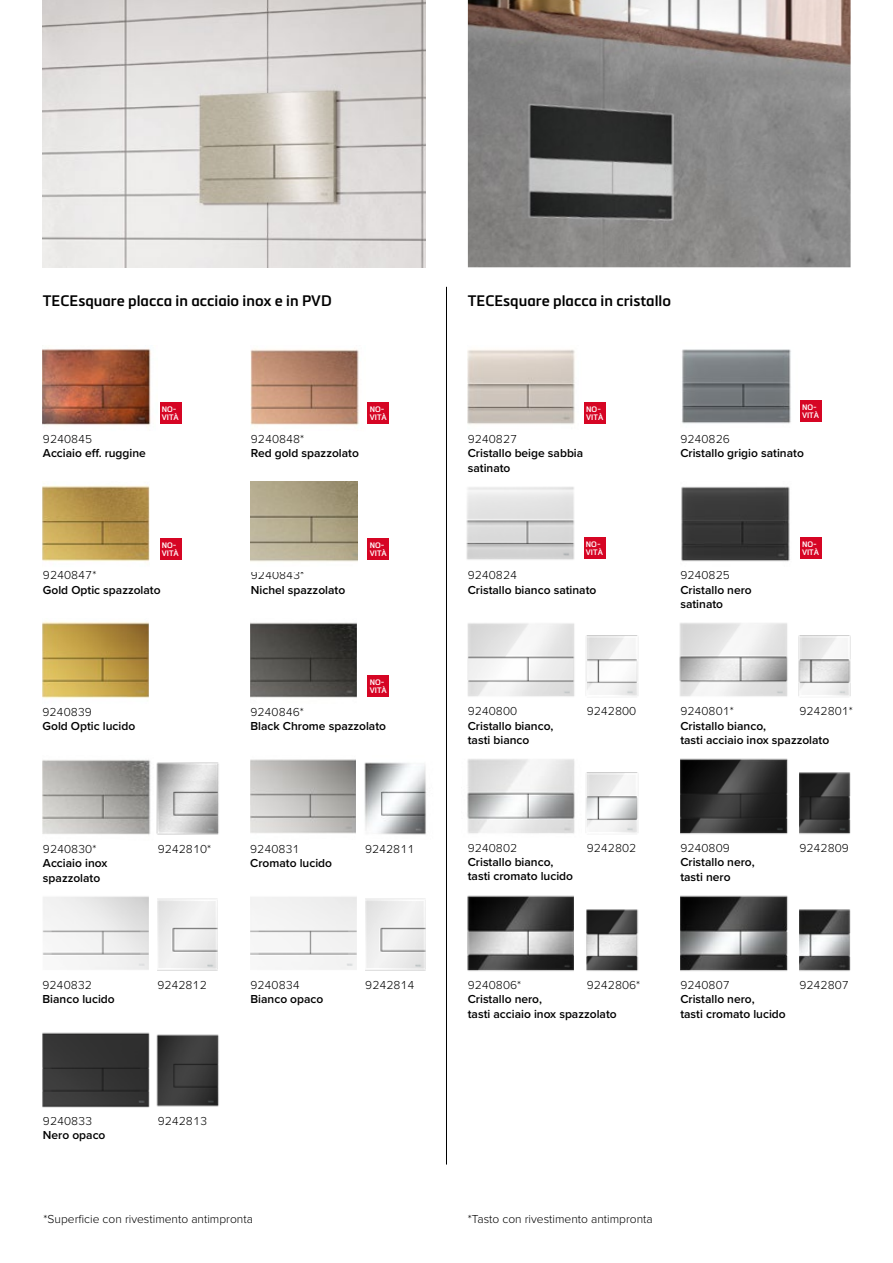
<style>
.page{position:relative;width:893px;height:1263px;background:#fff}
.page>*{position:absolute;margin:0;border:0;box-sizing:border-box;transform-origin:0 0}
.t1{font:600 15px "Metronic Pro";color:#000}
.t2{font:600 12px/14.4px "Proxima Nova";color:#000}
.t3{font:300 12px "Proxima Nova";color:#000}
.t4{font:600 7.8px/7.8px "Metronic Pro";color:#fff}
</style>
<div class="page">
<img style="left:251px;top:349px;width:108px;height:77px">
<img style="left:43px;top:348px;width:108px;height:78px">
<img style="left:251px;top:482px;width:106px;height:80px">
<img style="left:468px;top:0;width:383px;height:267px">
<img style="left:43px;top:485px;width:106px;height:77px">
<img style="left:250px;top:622px;width:107px;height:76px">
<img style="left:43px;top:621px;width:106px;height:78px">
<img style="left:250px;top:897px;width:107px;height:73px">
<img style="left:365px;top:898px;width:60px;height:73px">
<img style="left:43px;top:759px;width:106px;height:76px">
<img style="left:149px;top:759px;width:207px;height:76px">
<img style="left:43px;top:1032px;width:176px;height:76px">
<img style="left:157px;top:898px;width:60px;height:73px">
<img style="left:43px;top:896px;width:106px;height:74px">
<img style="left:364px;top:762px;width:63px;height:73px">
<img style="left:681px;top:349px;width:110px;height:75px">
<img style="left:468px;top:349px;width:107px;height:76px">
<img style="left:466px;top:487px;width:109px;height:73px">
<img style="left:681px;top:486px;width:109px;height:76px">
<img style="left:467px;top:895px;width:107px;height:76px">
<img style="left:680px;top:895px;width:108px;height:76px">
<img style="left:586px;top:909px;width:53px;height:62px">
<img style="left:799px;top:909px;width:52px;height:62px">
<img style="left:679px;top:623px;width:84px;height:74px">
<img style="left:468px;top:623px;width:83px;height:74px">
<img style="left:467px;top:759px;width:84px;height:75px">
<img style="left:551px;top:623px;width:87px;height:74px">
<img style="left:551px;top:759px;width:88px;height:75px">
<img style="left:763px;top:623px;width:88px;height:74px">
<img style="left:680px;top:758px;width:108px;height:76px">
<img style="left:799px;top:772px;width:52px;height:62px">
<img style="left:42px;top:0;width:383px;height:267px">
<hr style="left:446px;top:287px;width:1px;height:877px;background:#000">
<div style="left:160px;top:402px;width:21px;height:21px;background:#d60524"></div>
<div style="left:160px;top:538px;width:21px;height:22px;background:#d60524"></div>
<div style="left:368px;top:402px;width:21px;height:21px;background:#d60524"></div>
<div style="left:368px;top:538px;width:21px;height:22px;background:#d60524"></div>
<div style="left:584px;top:402px;width:21px;height:22px;background:#d60524"></div>
<div style="left:584px;top:537px;width:21px;height:22px;background:#d60524"></div>
<div style="left:800px;top:401px;width:21px;height:21px;background:#d60524"></div>
<div style="left:800px;top:537px;width:21px;height:22px;background:#d60524"></div>
<div style="left:368px;top:675px;width:21px;height:21px;background:#d60524"></div>
<p class="t1" style="left:43px;top:292px;width:290px">TECEsquare placca in acciaio inox e in PVD</p>
<p class="t1" style="left:468px;top:292px;width:205px">TECEsquare placca in cristallo</p>
<p class="t4" style="left:162px;top:405px;width:19px">NO-<br>VITÀ</p>
<p class="t4" style="left:370px;top:405px;width:19px">NO-<br>VITÀ</p>
<p class="t4" style="left:586px;top:405px;width:19px">NO-<br>VITÀ</p>
<p class="t4" style="left:802px;top:404px;width:19px">NO-<br>VITÀ</p>
<p class="t3" style="left:43px;top:430px;width:51px">9240845</p>
<p class="t2" style="left:43px;top:446px;width:105px">Acciaio eff. ruggine</p>
<p class="t3" style="left:251px;top:430px;width:55px">9240848*</p>
<p class="t2" style="left:251px;top:446px;width:110px">Red gold spazzolato</p>
<p class="t3" style="left:468px;top:430px;width:51px">9240827</p>
<p class="t2" style="left:468px;top:446px;width:117px">Cristallo beige sabbia satinato</p>
<p class="t3" style="left:680px;top:430px;width:51px">9240826</p>
<p class="t2" style="left:680px;top:446px;width:125px">Cristallo grigio satinato</p>
<p class="t4" style="left:162px;top:541px;width:19px">NO-<br>VITÀ</p>
<p class="t4" style="left:370px;top:541px;width:19px">NO-<br>VITÀ</p>
<p class="t4" style="left:586px;top:540px;width:19px">NO-<br>VITÀ</p>
<p class="t4" style="left:802px;top:540px;width:19px">NO-<br>VITÀ</p>
<p class="t3" style="left:43px;top:566px;width:55px">9240847*</p>
<p class="t2" style="left:43px;top:582px;width:119px">Gold Optic spazzolato</p>
<p class="t3" style="left:251px;top:566px;width:55px">9240843*</p>
<p class="t2" style="left:251px;top:582px;width:96px">Nichel spazzolato</p>
<p class="t3" style="left:468px;top:566px;width:51px">9240824</p>
<p class="t2" style="left:468px;top:582px;width:130px">Cristallo bianco satinato</p>
<p class="t3" style="left:680px;top:566px;width:51px">9240825</p>
<p class="t2" style="left:680px;top:582px;width:73px">Cristallo nero satinato</p>
<p class="t4" style="left:370px;top:678px;width:19px">NO-<br>VITÀ</p>
<p class="t3" style="left:43px;top:703px;width:51px">9240839</p>
<p class="t2" style="left:43px;top:719px;width:94px">Gold Optic lucido</p>
<p class="t3" style="left:250px;top:703px;width:55px">9240846*</p>
<p class="t2" style="left:250px;top:719px;width:137px">Black Chrome spazzolato</p>
<p class="t3" style="left:468px;top:702px;width:51px">9240800</p>
<p class="t2" style="left:468px;top:718px;width:87px">Cristallo bianco, tasti bianco</p>
<p class="t3" style="left:587px;top:702px;width:51px">9242800</p>
<p class="t3" style="left:680px;top:702px;width:55px">9240801*</p>
<p class="t2" style="left:680px;top:718px;width:150px">Cristallo bianco,<br>tasti acciaio inox spazzolato</p>
<p class="t3" style="left:799px;top:702px;width:55px">9242801*</p>
<p class="t3" style="left:43px;top:840px;width:55px">9240830*</p>
<p class="t3" style="left:158px;top:840px;width:55px">9242810*</p>
<p class="t2" style="left:43px;top:856px;width:66px">Acciaio inox spazzolato</p>
<p class="t3" style="left:250px;top:840px;width:51px">9240831</p>
<p class="t3" style="left:365px;top:840px;width:51px">9242811</p>
<p class="t2" style="left:250px;top:856px;width:83px">Cromato lucido</p>
<p class="t3" style="left:468px;top:839px;width:51px">9240802</p>
<p class="t2" style="left:468px;top:854px;width:107px">Cristallo bianco, tasti cromato lucido</p>
<p class="t3" style="left:587px;top:839px;width:51px">9242802</p>
<p class="t3" style="left:680px;top:839px;width:51px">9240809</p>
<p class="t3" style="left:799px;top:839px;width:51px">9242809</p>
<p class="t2" style="left:680px;top:854px;width:76px">Cristallo nero, tasti nero</p>
<p class="t3" style="left:43px;top:976px;width:51px">9240832</p>
<p class="t3" style="left:157px;top:976px;width:51px">9242812</p>
<p class="t2" style="left:43px;top:992px;width:74px">Bianco lucido</p>
<p class="t3" style="left:250px;top:976px;width:51px">9240834</p>
<p class="t2" style="left:250px;top:991px;width:74px">Bianco opaco</p>
<p class="t3" style="left:365px;top:976px;width:51px">9242814</p>
<p class="t3" style="left:587px;top:976px;width:55px">9242806*</p>
<p class="t3" style="left:468px;top:976px;width:55px">9240806*</p>
<p class="t2" style="left:468px;top:992px;width:150px">Cristallo nero,<br>tasti acciaio inox spazzolato</p>
<p class="t3" style="left:680px;top:976px;width:51px">9240807</p>
<p class="t3" style="left:799px;top:976px;width:51px">9242807</p>
<p class="t2" style="left:680px;top:992px;width:107px">Cristallo nero,<br>tasti cromato lucido</p>
<p class="t3" style="left:43px;top:1112px;width:51px">9240833</p>
<p class="t3" style="left:158px;top:1112px;width:51px">9242813</p>
<p class="t2" style="left:43px;top:1127px;width:64px">Nero opaco</p>
<p class="t3" style="left:44px;top:1210px;width:211px">*Superficie con rivestimento antimpronta</p>
<p class="t3" style="left:468px;top:1210px;width:186px">*Tasto con rivestimento antimpronta</p>
</div>
